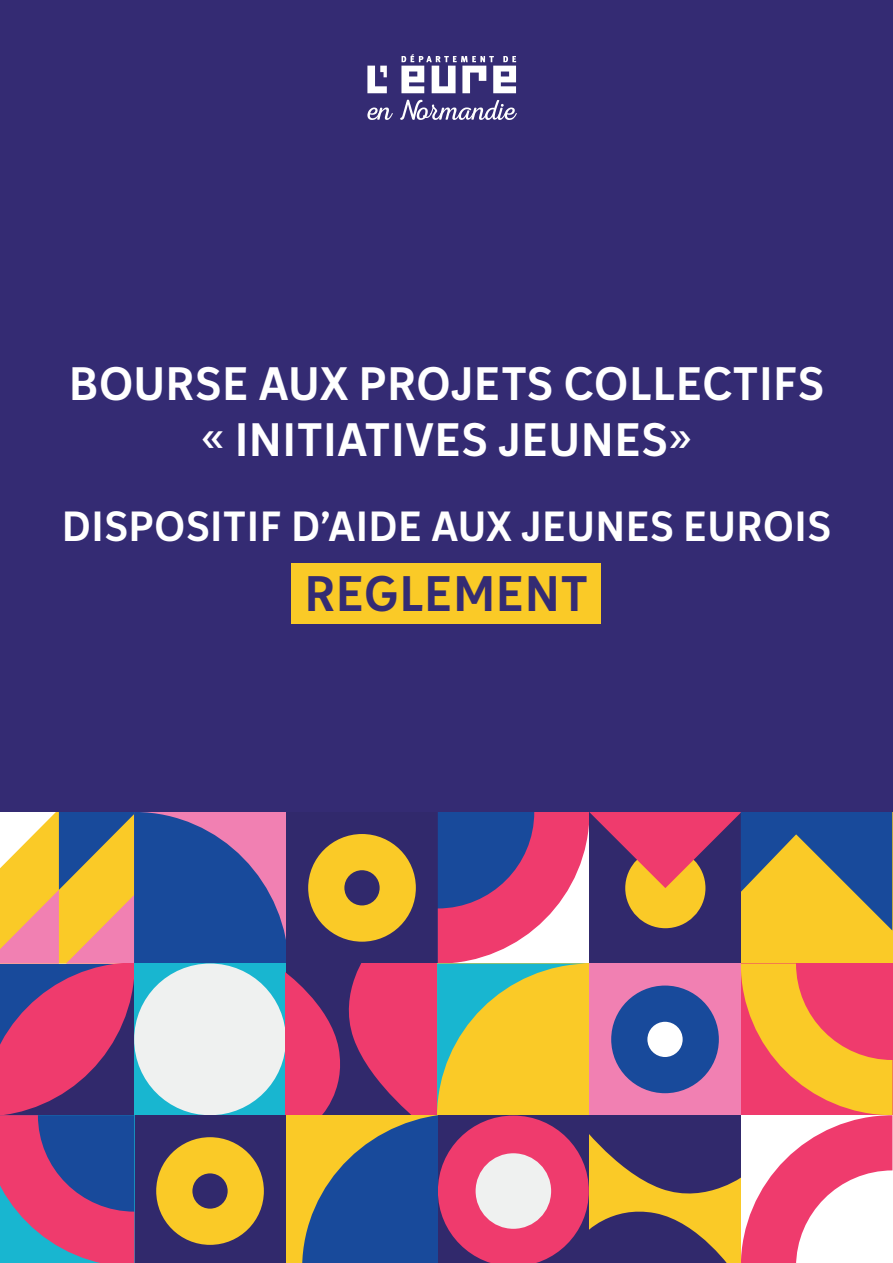
<style>
.page{position:relative;width:893px;height:1263px;background:#342b73}
.page>*{position:absolute;margin:0;border:0;box-sizing:border-box;transform-origin:0 0}
.t1{font:600 47.85px "Ivy Style Sans";letter-spacing:.01em;color:#342b73}
.t2{font:600 45px "Ivy Style Sans";letter-spacing:.01em;color:#fff}
.t3{font:600 40.5px "Ivy Style Sans";letter-spacing:.01em;color:#fff}
</style>
<div class="page">
<svg style="left:367px;top:66px;width:20px;height:27px"></svg>
<svg style="left:401px;top:54px;width:115px;height:39px"></svg>
<svg style="left:367px;top:108px;width:26px;height:12px"></svg>
<svg style="left:400px;top:100px;width:117px;height:20px"></svg>
<svg style="left:0;top:812px;width:892px;height:451px"></svg>
<div style="left:292px;top:563px;width:309px;height:61px;background:#faca27"></div>
<p class="t2" style="left:69px;top:349px;width:757px">BOURSE AUX PROJETS COLLECTIFS</p>
<p class="t2" style="left:201px;top:405px;width:493px">« INITIATIVES JEUNES»</p>
<p class="t3" style="left:62px;top:494px;width:771px">DISPOSITIF D’AIDE AUX JEUNES EUROIS</p>
<p class="t1" style="left:304px;top:557px;width:285px">REGLEMENT</p>
</div>
